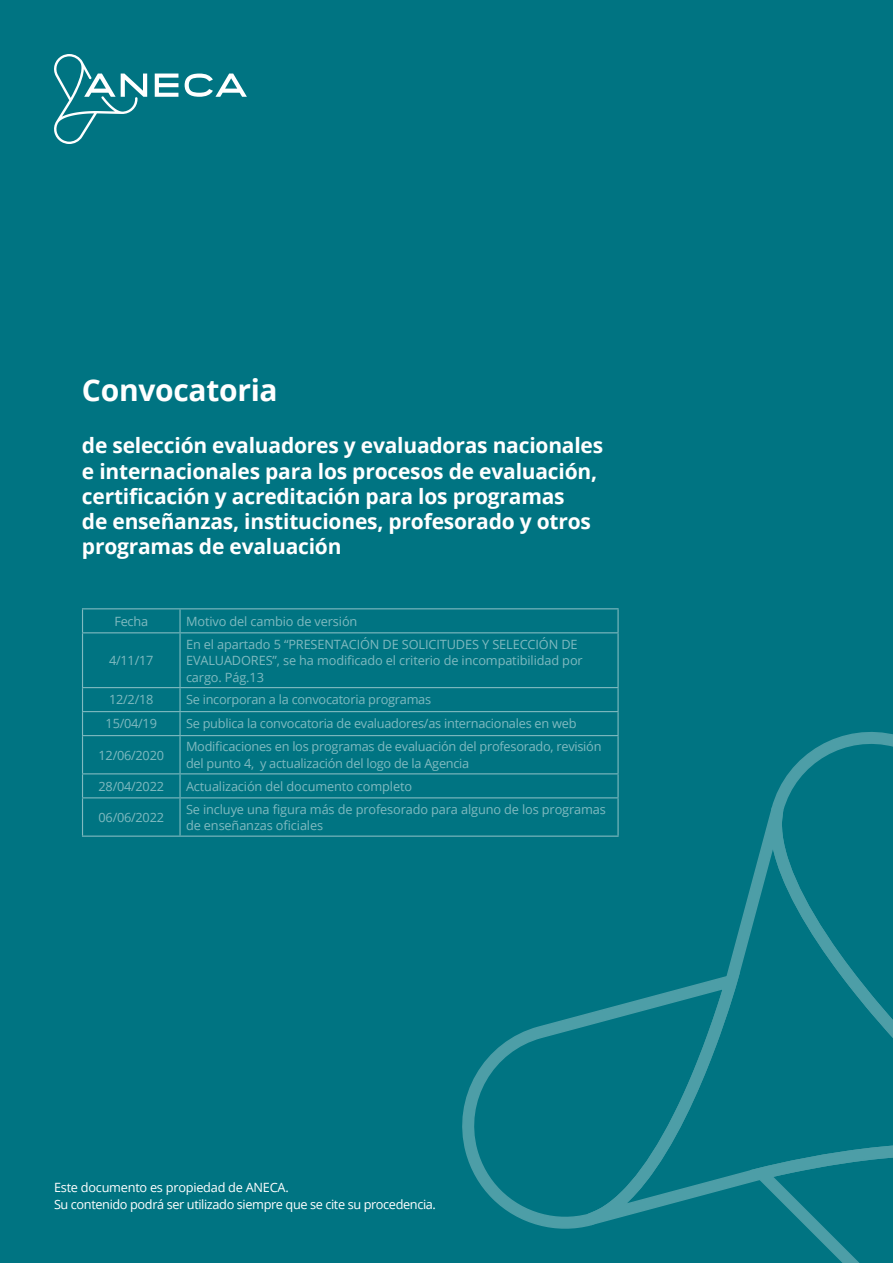
<style>
.page{position:relative;width:893px;height:1263px;background:#007482}
.page>*{position:absolute;margin:0;border:0;box-sizing:border-box;transform-origin:0 0}
.t1{font:700 30px "Open Sans";letter-spacing:-.01em;color:#fff}
.t2{font:700 21px/25.2px "Open Sans";letter-spacing:-.01em;color:#fff}
.t3{font:12.75px/16.5px "Open Sans";letter-spacing:-.01em;color:#80bac0}
.t4{font:12.75px/16.5px "Open Sans";letter-spacing:-.03em;color:#fff}
</style>
<div class="page">
<svg style="left:155px;top:74px;width:23px;height:23px"></svg>
<svg style="left:185px;top:74px;width:62px;height:23px"></svg>
<svg style="left:54px;top:54px;width:93px;height:90px"></svg>
<svg style="left:462px;top:1013px;width:126px;height:216px"></svg>
<svg style="left:772px;top:732px;width:121px;height:74px"></svg>
<svg style="left:806px;top:1226px;width:53px;height:37px"></svg>
<svg style="left:587px;top:806px;width:306px;height:420px"></svg>
<hr style="left:82px;top:608px;width:98px;height:1px;background:#80bac0">
<svg style="left:82px;top:609px;width:1px;height:23px"></svg>
<hr style="left:180px;top:608px;width:439px;height:1px;background:#80bac0">
<hr style="left:179px;top:609px;width:2px;height:23px;background:#80bac0">
<hr style="left:617px;top:609px;width:2px;height:23px;background:#80bac0">
<hr style="left:82px;top:632px;width:98px;height:1px;background:#80bac0">
<hr style="left:82px;top:633px;width:1px;height:54px;background:#80bac0">
<hr style="left:180px;top:632px;width:439px;height:1px;background:#80bac0">
<hr style="left:179px;top:633px;width:2px;height:54px;background:#80bac0">
<hr style="left:617px;top:633px;width:2px;height:54px;background:#80bac0">
<hr style="left:82px;top:687px;width:98px;height:1px;background:#80bac0">
<hr style="left:180px;top:687px;width:439px;height:1px;background:#80bac0">
<hr style="left:179px;top:688px;width:2px;height:23px;background:#80bac0">
<hr style="left:617px;top:688px;width:2px;height:23px;background:#80bac0">
<hr style="left:82px;top:711px;width:98px;height:1px;background:#80bac0">
<svg style="left:82px;top:688px;width:1px;height:47px"></svg>
<hr style="left:180px;top:711px;width:439px;height:1px;background:#80bac0">
<hr style="left:179px;top:712px;width:2px;height:23px;background:#80bac0">
<hr style="left:617px;top:712px;width:2px;height:23px;background:#80bac0">
<hr style="left:82px;top:735px;width:98px;height:1px;background:#80bac0">
<hr style="left:82px;top:736px;width:1px;height:37px;background:#80bac0">
<hr style="left:180px;top:735px;width:439px;height:1px;background:#80bac0">
<hr style="left:179px;top:736px;width:2px;height:37px;background:#80bac0">
<hr style="left:617px;top:736px;width:2px;height:37px;background:#80bac0">
<hr style="left:82px;top:773px;width:98px;height:1px;background:#80bac0">
<svg style="left:82px;top:774px;width:1px;height:23px"></svg>
<hr style="left:180px;top:773px;width:439px;height:1px;background:#80bac0">
<hr style="left:179px;top:774px;width:2px;height:23px;background:#80bac0">
<hr style="left:617px;top:774px;width:2px;height:23px;background:#80bac0">
<hr style="left:82px;top:797px;width:98px;height:1px;background:#80bac0">
<hr style="left:82px;top:798px;width:1px;height:37px;background:#80bac0">
<hr style="left:180px;top:797px;width:439px;height:1px;background:#80bac0">
<hr style="left:179px;top:798px;width:2px;height:37px;background:#80bac0">
<hr style="left:617px;top:798px;width:2px;height:37px;background:#80bac0">
<hr style="left:82px;top:835px;width:98px;height:2px;background:#80bac0">
<hr style="left:180px;top:835px;width:439px;height:2px;background:#80bac0">
<h1 class="t1" style="left:82px;top:369px;width:197px">Convocatoria</h1>
<h2 class="t2" style="left:82px;top:433px;width:523px">de selección evaluadores y evaluadoras nacionales e internacionales para los procesos de evaluación, certificación y acreditación para los programas<br>de enseñanzas, instituciones, profesorado y otros programas de evaluación</h2>
<p class="t3" style="left:114px;top:612px;width:35px">Fecha</p>
<p class="t3" style="left:186px;top:612px;width:173px">Motivo del cambio de versión</p>
<p class="t3" style="left:109px;top:652px;width:46px">4/11/17</p>
<p class="t3" style="left:186px;top:635px;width:398px">En el apartado 5 “PRESENTACIÓN DE SOLICITUDES Y SELECCIÓN DE<br>EVALUADORES”, se ha modificado el criterio de incompatibilidad por cargo. Pág.13</p>
<p class="t3" style="left:109px;top:691px;width:46px">12/2/18</p>
<p class="t3" style="left:186px;top:691px;width:247px">Se incorporan a la convocatoria programas</p>
<p class="t3" style="left:106px;top:715px;width:53px">15/04/19</p>
<p class="t3" style="left:186px;top:715px;width:392px">Se publica la convocatoria de evaluadores/as internacionales en web</p>
<p class="t3" style="left:99px;top:746px;width:67px">12/06/2020</p>
<p class="t3" style="left:186px;top:738px;width:417px">Modificaciones en los programas de evaluación del profesorado, revisión del punto 4, y actualización del logo de la Agencia</p>
<p class="t3" style="left:99px;top:777px;width:67px">28/04/2022</p>
<p class="t3" style="left:186px;top:777px;width:228px">Actualización del documento completo</p>
<p class="t3" style="left:99px;top:809px;width:67px">06/06/2022</p>
<p class="t3" style="left:186px;top:800px;width:421px">Se incluye una figura más de profesorado para alguno de los programas de enseñanzas oficiales</p>
<p class="t4" style="left:54px;top:1179px;width:383px">Este documento es propiedad de ANECA.<br>Su contenido podrá ser utilizado siempre que se cite su procedencia.</p>
</div>
